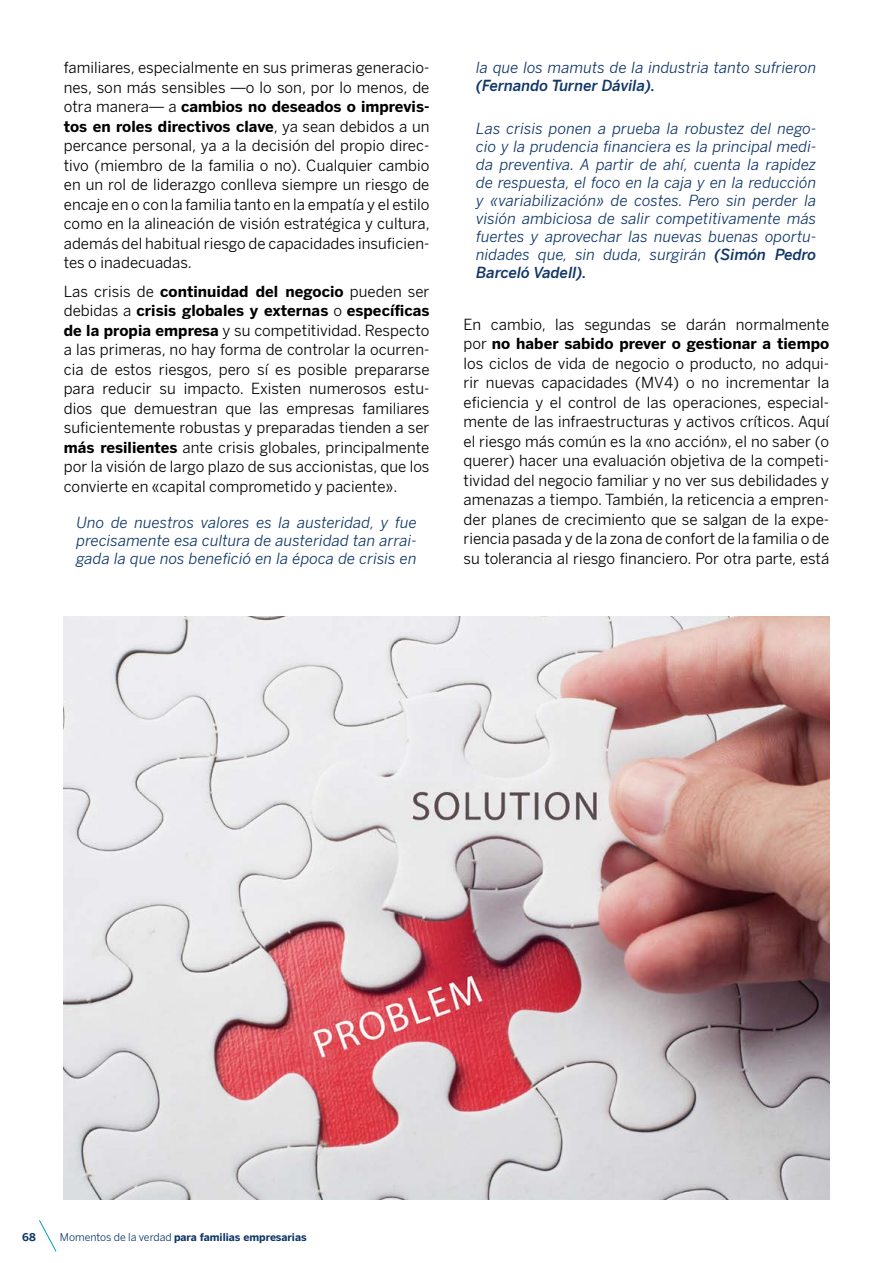
<style>
.page{position:relative;width:893px;height:1263px;background:#fff}
.page>*{position:absolute;margin:0;border:0;box-sizing:border-box;transform-origin:0 0}
.t1{font:15px/19.5px "BBVA Benton Sans";color:#000;text-align:justify}
.t2{font:italic 15px/18px "BBVA Benton Sans";letter-spacing:.005em;color:#103668;text-align:justify}
.t3{font:italic 300 15px "BBVA Benton Sans";letter-spacing:.005em;color:#103668}
.t4{font:700 10.5px "BBVA Benton Sans";color:#103668}
.s1{font-weight:700}
.s2{font-weight:300}
.s3{font-weight:400}
</style>
<div class="page">
<img style="left:64px;top:617px;width:765px;height:582px">
<svg style="left:39px;top:1220px;width:18px;height:32px"></svg>
<p class="t1" style="left:64px;top:58px;width:368px">familiares, especialmente en sus primeras generacio&shy;nes, son más sensibles —o lo son, por lo menos, de otra manera— a <span class="s1">cambios no deseados o imprevis&shy;tos en roles directivos clave</span>, ya sean debidos a un percance personal, ya a la decisión del propio direc&shy;tivo (miembro de la familia o no). Cualquier cambio en un rol de liderazgo conlleva siempre un riesgo de encaje en o con la familia tanto en la empatía y el estilo como en la alineación de visión estratégica y cultura, además del habitual riesgo de capacidades insuficien&shy;tes o inadecuadas.</p>
<p class="t1" style="left:64px;top:281px;width:367px">Las crisis de <span class="s1">continuidad del negocio</span> pueden ser debidas a <span class="s1">crisis globales y externas</span> o <span class="s1">específicas de la propia empresa</span> y su competitividad. Respecto a las primeras, no hay forma de controlar la ocurren&shy;cia de estos riesgos, pero sí es posible prepararse para reducir su impacto. Existen numerosos estu&shy;dios que demuestran que las empresas familiares suficientemente robustas y preparadas tienden a ser <span class="s1">más resilientes</span> ante crisis globales, principalmente por la visión de largo plazo de sus accionistas, que los convierte en «capital comprometido y paciente».</p>
<p class="t2" style="left:77px;top:513px;width:342px">Uno de nuestros valores es la austeridad, y fue precisamente esa cultura de austeridad tan arrai&shy;gada la que nos benefició en la época de crisis en</p>
<p class="t2" style="left:476px;top:59px;width:342px">la que los mamuts de la industria tanto sufrieron</p>
<p class="t3" style="left:476px;top:77px;width:181px">(Fernando Turner Dávila).</p>
<p class="t2" style="left:476px;top:120px;width:342px">Las crisis ponen a prueba la robustez del nego&shy;cio y la prudencia financiera es la principal medi&shy;da preventiva. A partir de ahí, cuenta la rapidez de respuesta, el foco en la caja y en la reducción y «variabilización» de costes. Pero sin perder la visión ambiciosa de salir competitivamente más fuertes y aprovechar las nuevas buenas oportu&shy;nidades que, sin duda, surgirán <span class="s2">(Simón Pedro Barceló Vadell).</span></p>
<p class="t1" style="left:463px;top:315px;width:367px">En cambio, las segundas se darán normalmente por <span class="s1">no haber sabido prever o gestionar a tiempo </span>los ciclos de vida de negocio o producto, no adqui&shy;rir nuevas capacidades (MV4) o no incrementar la eficiencia y el control de las operaciones, especial&shy;mente de las infraestructuras y activos críticos. Aquí el riesgo más común es la «no acción», el no saber (o querer) hacer una evaluación objetiva de la competi&shy;tividad del negocio familiar y no ver sus debilidades y amenazas a tiempo. También, la reticencia a empren&shy;der planes de crecimiento que se salgan de la expe&shy;riencia pasada y de la zona de confort de la familia o de su tolerancia al riesgo financiero. Por otra parte, está</p>
<p class="t4" style="left:22px;top:1230px;width:15px">68</p>
<p class="t4" style="left:60px;top:1230px;width:248px"><span class="s3">Momentos de la verdad</span> para familias empresarias</p>
</div>
